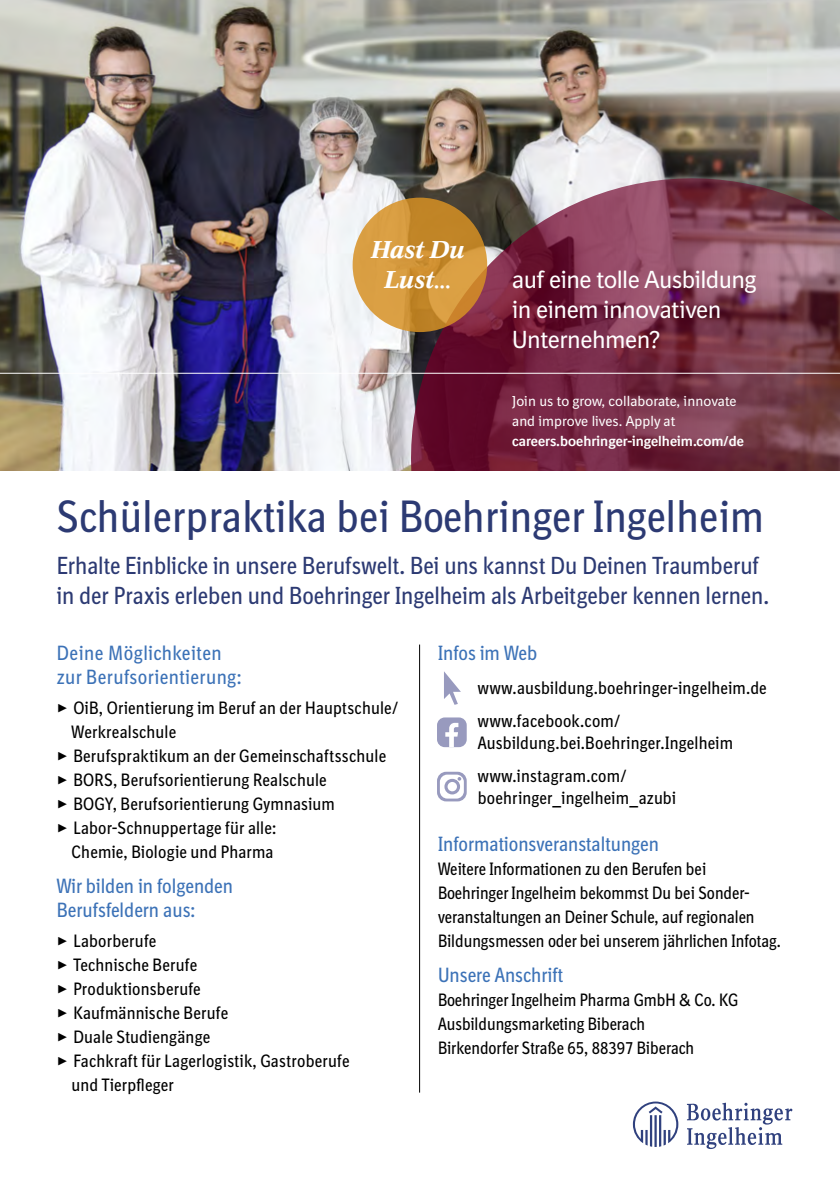
<style>
.page{position:relative;width:840px;height:1191px;background:#fff}
.page>*{position:absolute;margin:0;border:0;box-sizing:border-box;transform-origin:0 0}
.t1{font:44px "BI Sans NEXT Cond";letter-spacing:.005em;color:#2c3a73}
.t2{font:24px/30px "BI Sans NEXT Cond";letter-spacing:-.005em;color:#2c3a73}
.t3{font:24px/30px "BI Sans Opti";letter-spacing:-.025em;color:#fff}
.t4{font:italic 700 24px/30px "BI Antiqua Opti";letter-spacing:-.01em;color:#fff;text-align:center}
.t5{font:20px/24px "BI Sans NEXT Cond";color:#3c72b7}
.t6{font:20px/24px "BI Sans NEXT Cond";letter-spacing:.02em;color:#3c72b7}
.t7{font:17.4px/24px "BI Sans NEXT Cond";letter-spacing:.005em;color:#000}
.t8{font:14px/20px "BI Sans Opti";color:#fff}
.t9{font:700 14px "BI Sans Opti";color:#fff}
</style>
<div class="page">
<hr style="left:419px;top:644px;width:1px;height:448px;background:#000">
<svg style="left:437px;top:771px;width:29px;height:30px"></svg>
<div style="left:437px;top:717px;width:29px;height:30px;background:#989abe;border-radius:8px"></div>
<svg style="left:445px;top:723px;width:13px;height:24px"></svg>
<svg style="left:444px;top:671px;width:16px;height:34px"></svg>
<img style="left:0;top:0;width:839px;height:471px">
<img style="left:383px;top:151px;width:456px;height:320px">
<svg style="left:352px;top:198px;width:135px;height:134px;background:#cf9337"></svg>
<hr style="left:0;top:373px;width:839px;height:1px;background:#fff">
<svg style="left:632px;top:1101px;width:46px;height:46px"></svg>
<svg style="left:686px;top:1102px;width:106px;height:47px"></svg>
<h2 class="t4" style="left:370px;top:235px;width:96px">Hast Du<br>Lust…</h2>
<h2 class="t3" style="left:512px;top:264px;width:246px">auf eine tolle Ausbildung in einem innovativen<br>Unternehmen?</h2>
<p class="t8" style="left:512px;top:391px;width:226px">Join us to grow, collaborate, innovate and improve lives. Apply at</p>
<p class="t9" style="left:512px;top:433px;width:233px">careers.boehringer-ingelheim.com/de</p>
<h1 class="t1" style="left:57px;top:492px;width:708px">Schülerpraktika bei Boehringer Ingelheim</h1>
<h2 class="t2" style="left:57px;top:551px;width:713px">Erhalte Einblicke in unsere Berufswelt. Bei uns kannst Du Deinen Traumberuf in der Praxis erleben und Boehringer Ingelheim als Arbeitgeber kennen lernen.</h2>
<p class="t6" style="left:57px;top:641px;width:186px">Deine Möglichkeiten zur Berufsorientierung:</p>
<p class="t7" style="left:71px;top:695px;width:328px;text-indent:-15px">✓ OiB, Orientierung im Beruf an der Hauptschule/<br>Werkrealschule</p>
<p class="t7" style="left:57px;top:743px;width:331px">✓ Berufspraktikum an der Gemeinschaftsschule</p>
<p class="t7" style="left:57px;top:767px;width:271px">✓ BORS, Berufsorientierung Realschule</p>
<p class="t7" style="left:57px;top:791px;width:280px">✓ BOGY, Berufsorientierung Gymnasium</p>
<p class="t7" style="left:57px;top:815px;width:221px;text-align:right">✓ Labor-Schnuppertage für alle:<br>Chemie, Biologie und Pharma</p>
<p class="t5" style="left:57px;top:874px;width:178px">Wir bilden in folgenden<br>Berufsfeldern aus:</p>
<p class="t7" style="left:57px;top:929px;width:101px">✓ Laborberufe</p>
<p class="t7" style="left:57px;top:952px;width:142px">✓ Technische Berufe</p>
<p class="t7" style="left:57px;top:976px;width:145px">✓ Produktionsberufe</p>
<p class="t7" style="left:57px;top:1000px;width:173px">✓ Kaufmännische Berufe</p>
<p class="t7" style="left:57px;top:1024px;width:155px">✓ Duale Studiengänge</p>
<p class="t7" style="left:71px;top:1048px;width:279px;text-indent:-15px">✓ Fachkraft für Lagerlogistik, Gastroberufe und Tierpfleger</p>
<p class="t5" style="left:438px;top:641px;width:101px">Infos im Web</p>
<p class="t7" style="left:477px;top:670px;width:290px;line-height:33.4px">www.ausbildung.boehringer-ingelheim.de www.facebook.com/</p>
<p class="t7" style="left:477px;top:726px;width:257px;line-height:33.4px">Ausbildung.bei.Boehringer.Ingelheim www.instagram.com/</p>
<p class="t7" style="left:477px;top:786px;width:200px">boehringer_ingelheim_azubi</p>
<p class="t5" style="left:438px;top:832px;width:222px">Informationsveranstaltungen</p>
<p class="t7" style="left:438px;top:857px;width:344px">Weitere Informationen zu den Berufen bei Boehringer Ingelheim bekommst Du bei Sonder&shy;veranstaltungen an Deiner Schule, auf regionalen Bildungsmessen oder bei unserem jährlichen Infotag.</p>
<p class="t5" style="left:438px;top:963px;width:127px">Unsere Anschrift</p>
<p class="t7" style="left:438px;top:988px;width:301px">Boehringer Ingelheim Pharma GmbH &amp; Co. KG<br>Ausbildungsmarketing Biberach<br>Birkendorfer Straße 65, 88397 Biberach</p>
</div>
